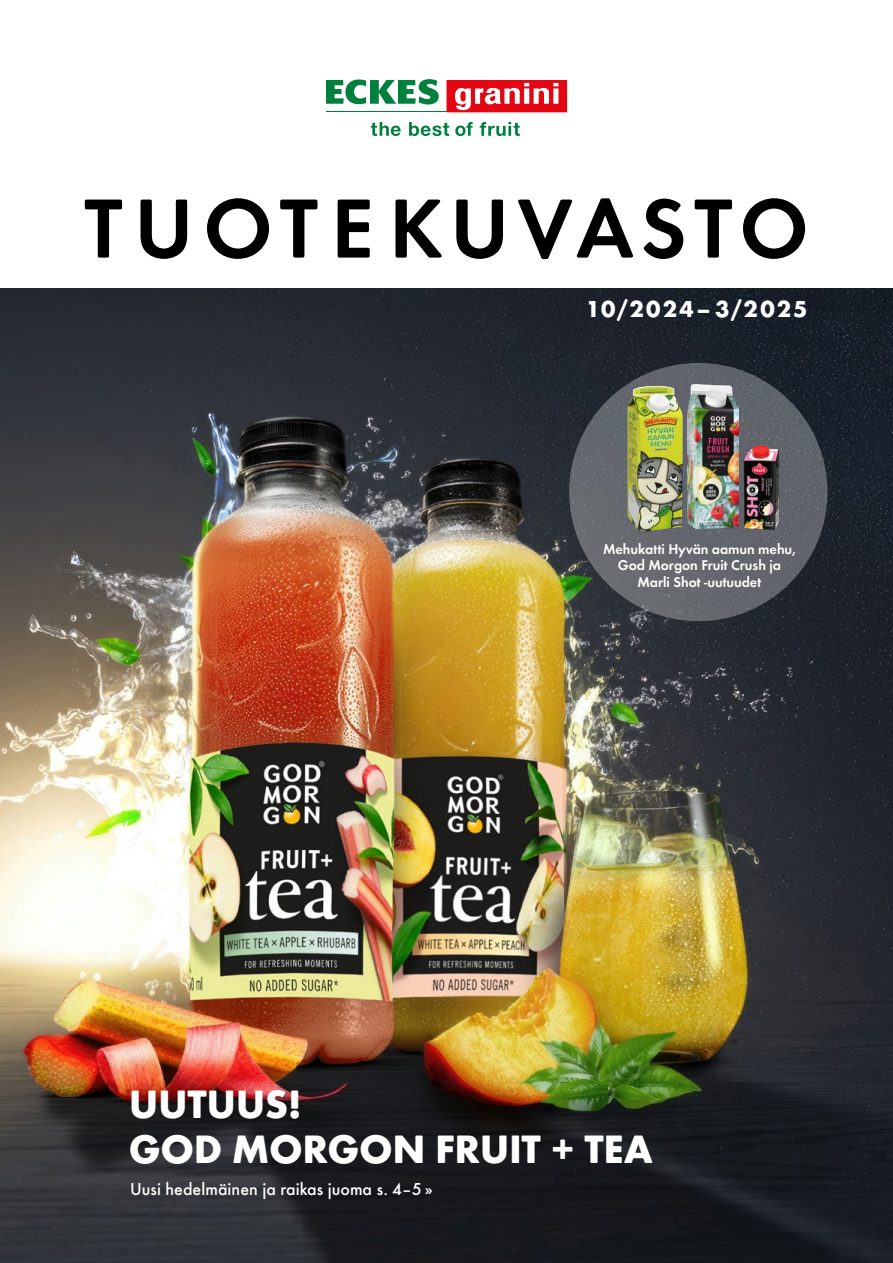
<style>
.page{position:relative;width:893px;height:1263px;background:#fff}
.page>*{position:absolute;margin:0;border:0;box-sizing:border-box;transform-origin:0 0}
.OTS_Futura_R{font:600 87px "Futura Round";letter-spacing:.085em;color:#000}
.Väliots_gem_Futura{font:700 41.1px "Futura Round";letter-spacing:-.01em;color:#fff}
.t1{font:700 24px "Futura Round";letter-spacing:.085em;color:#fff}
.Väliots_gem_Futura-2{font:500 18px "Futura Round";color:#fff}
.Väliots_gem_Futura-3{font:600 14.7px/16.5px "Futura Round";letter-spacing:-.005em;color:#fff;text-align:center}
.s1{font-family:"Karbon"}
</style>
<div class="page">
<img style="left:0;top:288px;width:893px;height:975px">
<div style="left:446px;top:80px;width:121px;height:32px;background:#e30613"></div>
<svg style="left:326px;top:79px;width:113px;height:25px"></svg>
<hr style="left:326px;top:111px;width:120px;height:1px;background:#00803d">
<svg style="left:371px;top:122px;width:30px;height:14px"></svg>
<svg style="left:480px;top:122px;width:40px;height:14px"></svg>
<svg style="left:409px;top:122px;width:40px;height:14px"></svg>
<svg style="left:455px;top:122px;width:18px;height:14px"></svg>
<svg style="left:455px;top:83px;width:103px;height:27px"></svg>
<div style="left:569px;top:363px;width:258px;height:258px;background:#63666d;border-radius:50%"></div>
<img style="left:625px;top:385px;width:59px;height:148px">
<img style="left:688px;top:385px;width:51px;height:144px">
<img style="left:743px;top:444px;width:37px;height:86px">
<p class="OTS_Futura_R" style="left:84px;top:163px;width:726px">TUOTEKUVASTO</p>
<p class="t1" style="left:586px;top:290px;width:223px">10/2024–3/2025</p>
<p class="Väliots_gem_Futura" style="left:129px;top:1073px;width:174px">UUTUUS!</p>
<p class="Väliots_gem_Futura-3" style="left:603px;top:539px;width:194px">Mehukatti Hyvän aamun mehu,<br>God Morgon Fruit Crush ja</p>
<p class="Väliots_gem_Futura-3" style="left:637px;top:572px;width:125px">Marli Shot -uutuudet</p>
<p class="Väliots_gem_Futura" style="left:129px;top:1118px;width:526px">GOD MORGON FRUIT + TEA</p>
<p class="Väliots_gem_Futura-2" style="left:130px;top:1175px;width:304px">Uusi hedelmäinen ja raikas juoma s. 4–5 <span class="s1">»</span></p>
</div>
